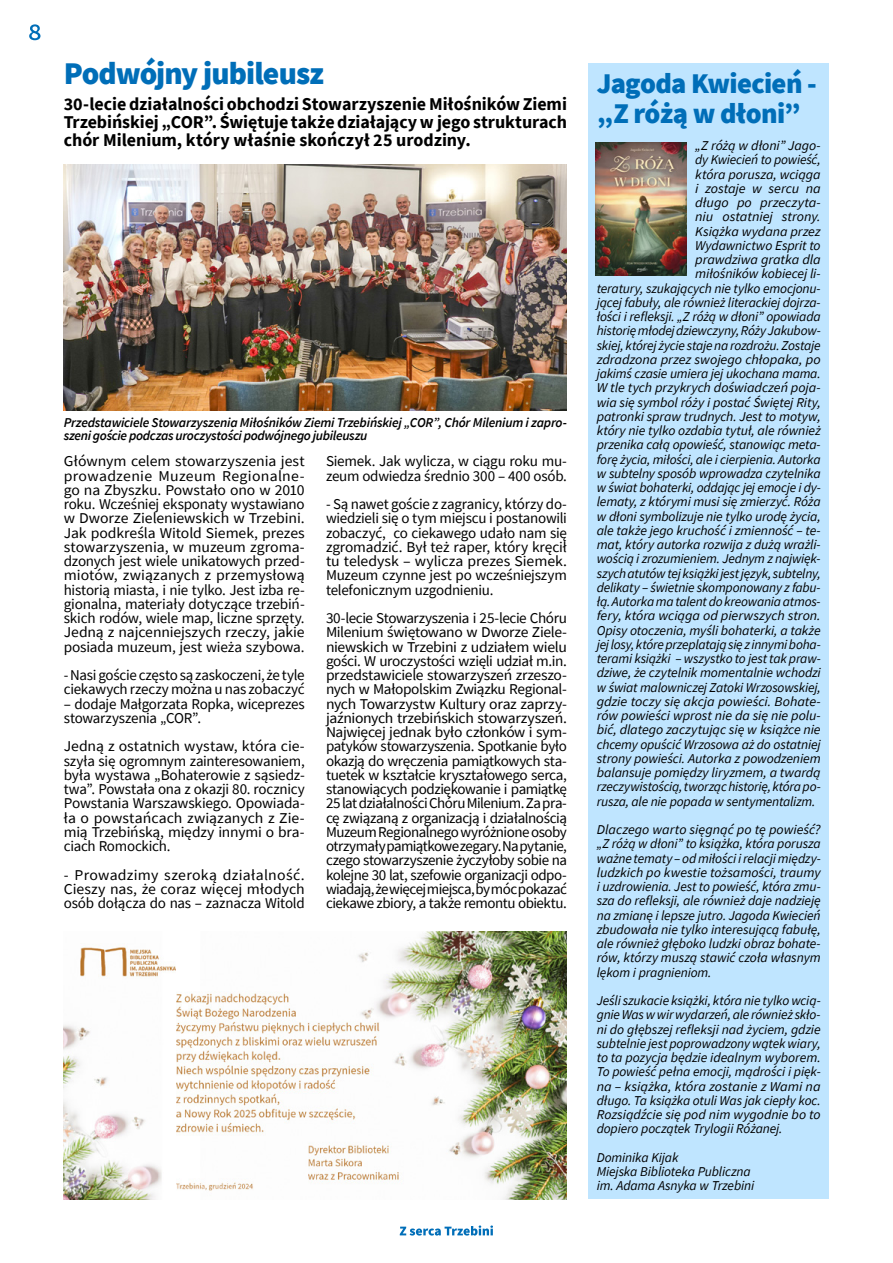
<style>
.page{position:relative;width:893px;height:1263px;background:#fff}
.page>*{position:absolute;margin:0;border:0;box-sizing:border-box;transform-origin:0 0}
.t1{font:900 31.5px "Source Sans Pro";letter-spacing:-.025em;color:#006eb8}
.t2{font:900 28.5px/30px "Source Sans Pro";letter-spacing:-.025em;color:#006eb8}
.t3{font:700 18px/18px "Source Sans Pro";color:#000;text-align:justify}
.t4{font:15px/14.2px "Source Sans Pro";letter-spacing:-.015em;color:#000}
.t5{font:15px/14.2px "Source Sans Pro";letter-spacing:-.015em;color:#000;text-align:justify;scale:1.05 1}
.t6{font:italic 13.5px/14.2px "Source Sans Pro";letter-spacing:-.01em;color:#000;text-align:justify}
.t7{font:italic 13.5px/14.2px "Source Sans Pro";letter-spacing:-.01em;color:#000;text-align:justify;scale:1.04 1}
.t8{font:italic 13.5px "Source Sans Pro";letter-spacing:-.01em;color:#000;scale:1.05 1}
.t9{font:italic 600 13.5px/13.5px "Source Sans Pro";letter-spacing:-.02em;color:#000}
</style>
<div class="page">
<div style="left:588px;top:64px;width:241px;height:1135px;background:#bfe5ff"></div>
<img style="left:596px;top:142px;width:91px;height:133px">
<img style="left:64px;top:165px;width:503px;height:245px">
<img style="left:64px;top:932px;width:503px;height:267px">
<svg style="left:29px;top:24px;width:11px;height:16px"></svg>
<svg style="left:400px;top:1225px;width:93px;height:10px"></svg>
<h1 class="t1" style="left:64px;top:52px;width:262px">Podwójny jubileusz</h1>
<h3 class="t3" style="left:64px;top:95px;width:505px">30-lecie działalności obchodzi Stowarzyszenie Miłośników Ziemi Trzebińskiej „COR”. Świętuje także działający w jego strukturach chór Milenium, który właśnie skończył 25 urodziny.</h3>
<p class="t9" style="left:64px;top:415px;width:505px">Przedstawiciele Stowarzyszenia Miłośników Ziemi Trzebińskiej „COR”, Chór Milenium i zapro&shy;szeni goście podczas uroczystości podwójnego jubileuszu</p>
<p class="t5" style="left:64px;top:454px;width:231px">Głównym celem stowarzyszenia jest prowadzenie Muzeum Regionalne&shy;go na Zbyszku. Powstało ono w 2010 roku. Wcześniej eksponaty wystawiano w Dworze Zieleniewskich w Trzebini.<br>Jak podkreśla Witold Siemek, prezes stowarzyszenia, w muzeum zgroma&shy;dzonych jest wiele unikatowych przed&shy;miotów, związanych z przemysłową historią miasta, i nie tylko. Jest izba re&shy;gionalna, materiały dotyczące trzebiń&shy;skich rodów, wiele map, liczne sprzęty.<br>Jedną z najcenniejszych rzeczy, jakie posiada muzeum, jest wieża szybowa.</p>
<p class="t4" style="left:64px;top:668px;width:242px">- Nasi goście często są zaskoczeni, że tyle ciekawych rzeczy można u nas zobaczyć</p>
<p class="t4" style="left:64px;top:696px;width:242px">– dodaje Małgorzata Ropka, wiceprezes stowarzyszenia „COR”.</p>
<p class="t5" style="left:64px;top:739px;width:231px">Jedną z ostatnich wystaw, która cie&shy;szyła się ogromnym zainteresowaniem, była wystawa „Bohaterowie z sąsiedz&shy;twa”. Powstała ona z okazji 80. rocznicy Powstania Warszawskiego. Opowiada&shy;ła o powstańcach związanych z Zie&shy;mią Trzebińską, między innymi o bra&shy;ciach Romockich.</p>
<p class="t5" style="left:64px;top:867px;width:231px">- Prowadzimy szeroką działalność.<br>Cieszy nas, że coraz więcej młodych osób dołącza do nas – zaznacza Witold</p>
<p class="t4" style="left:326px;top:454px;width:242px">Siemek. Jak wylicza, w ciągu roku mu&shy;zeum odwiedza średnio 300 – 400 osób.</p>
<p class="t4" style="left:326px;top:497px;width:242px;text-align:justify">- Są nawet goście z zagranicy, którzy do&shy;wiedzieli się o tym miejscu i postanowili zobaczyć, co ciekawego udało nam się zgromadzić. Był też raper, który kręcił tu teledysk – wylicza prezes Siemek.<br>Muzeum czynne jest po wcześniejszym telefonicznym uzgodnieniu.</p>
<p class="t4" style="left:326px;top:611px;width:242px;text-align:justify">30-lecie Stowarzyszenia i 25-lecie Chóru Milenium świętowano w Dworze Ziele&shy;niewskich w Trzebini z udziałem wielu gości. W uroczystości wzięli udział m.in. przedstawiciele stowarzyszeń zrzeszo&shy;nych w Małopolskim Związku Regional&shy;nych Towarzystw Kultury oraz zaprzy&shy;jaźnionych trzebińskich stowarzyszeń.<br>Najwięcej jednak było członków i sym&shy;patyków stowarzyszenia. Spotkanie było okazją do wręczenia pamiątkowych sta&shy;tuetek w kształcie kryształowego serca, stanowiących podziękowanie i pamiątkę 25 lat działalności Chóru Milenium. Za pra&shy;cę związaną z organizacją i działalnością Muzeum Regionalnego wyróżnione osoby otrzymały pamiątkowe zegary. Na pytanie, czego stowarzyszenie życzyłoby sobie na kolejne 30 lat, szefowie organizacji odpo&shy;wiadają, że więcej miejsca, by móc pokazać ciekawe zbiory, a także remontu obiektu.</p>
<h2 class="t2" style="left:597px;top:68px;width:222px">Jagoda Kwiecień - „Z różą w dłoni”</h2>
<p class="t6" style="left:695px;top:138px;width:127px">„Z różą w dłoni” Jago-</p>
<p class="t6" style="left:695px;top:153px;width:127px">dy Kwiecień to powieść,</p>
<p class="t6" style="left:695px;top:167px;width:127px">która porusza, wciąga</p>
<p class="t8" style="left:695px;top:180px;width:121px">i zostaje w sercu na</p>
<p class="t8" style="left:695px;top:194px;width:121px">długo po przeczyta-</p>
<p class="t8" style="left:695px;top:208px;width:121px">niu ostatniej strony.</p>
<p class="t7" style="left:695px;top:224px;width:122px">Książka wydana przez</p>
<p class="t6" style="left:695px;top:238px;width:127px">Wydawnictwo Esprit to</p>
<p class="t7" style="left:695px;top:252px;width:122px">prawdziwa gratka dla</p>
<p class="t6" style="left:695px;top:267px;width:127px">miłośników kobiecej li-</p>
<p class="t6" style="left:597px;top:281px;width:225px">teratury, szukających nie tylko emocjonu-</p>
<p class="t6" style="left:597px;top:295px;width:225px">jącej fabuły, ale również literackiej dojrza-</p>
<p class="t6" style="left:597px;top:309px;width:225px">łości i refleksji. „Z różą w dłoni” opowiada</p>
<p class="t6" style="left:597px;top:324px;width:225px">historięmłodejdziewczyny,RóżyJakubow-</p>
<p class="t6" style="left:597px;top:338px;width:225px">skiej, której życie stajenarozdrożu.Zostaje</p>
<p class="t8" style="left:597px;top:351px;width:215px">zdradzona przez swojego chłopaka, po</p>
<p class="t6" style="left:597px;top:366px;width:225px">jakimś czasie umiera jej ukochana mama.</p>
<p class="t7" style="left:597px;top:381px;width:217px">W tle tych przykrych doświadczeń poja-</p>
<p class="t6" style="left:597px;top:395px;width:225px">wia się symbol róży i postać Świętej Rity,</p>
<p class="t6" style="left:597px;top:409px;width:225px">patronki spraw trudnych. Jest to motyw,</p>
<p class="t6" style="left:597px;top:423px;width:225px">który nie tylko ozdabia tytuł, ale również</p>
<p class="t6" style="left:597px;top:438px;width:225px">przenika całą opowieść, stanowiąc meta-</p>
<p class="t6" style="left:597px;top:452px;width:225px">forę życia, miłości, ale i cierpienia. Autorka</p>
<p class="t6" style="left:597px;top:466px;width:225px">w subtelny sposób wprowadza czytelnika</p>
<p class="t6" style="left:597px;top:480px;width:225px">w świat bohaterki, oddając jej emocje i dy-</p>
<p class="t6" style="left:597px;top:495px;width:225px">lematy, z którymi musi się zmierzyć. Róża</p>
<p class="t6" style="left:597px;top:509px;width:225px">w dłoni symbolizuje nie tylko urodę życia,</p>
<p class="t6" style="left:597px;top:523px;width:225px">ale także jego kruchość i zmienność – te-</p>
<p class="t6" style="left:597px;top:537px;width:225px">mat, który autorka rozwija z dużą wrażli-</p>
<p class="t6" style="left:597px;top:552px;width:225px">wością i zrozumieniem. Jednym z najwięk-</p>
<p class="t6" style="left:597px;top:566px;width:225px">szychatutówtejksiążkijestjęzyk, subtelny,</p>
<p class="t6" style="left:597px;top:580px;width:225px">delikaty – świetnie skomponowany z fabu-</p>
<p class="t6" style="left:597px;top:594px;width:225px">łą.Autorkamatalentdokreowaniaatmos-</p>
<p class="t8" style="left:597px;top:607px;width:215px">fery, która wciąga od pierwszych stron.</p>
<p class="t6" style="left:597px;top:623px;width:225px">Opisy otoczenia, myśli bohaterki, a także</p>
<p class="t6" style="left:597px;top:637px;width:225px">jejlosy,któreprzeplatająsięz innymiboha-</p>
<p class="t6" style="left:597px;top:651px;width:225px">terami książki – wszystko to jest tak praw-</p>
<p class="t6" style="left:597px;top:666px;width:225px">dziwe, że czytelnik momentalnie wchodzi</p>
<p class="t6" style="left:597px;top:680px;width:225px">w świat malowniczej Zatoki Wrzosowskiej,</p>
<p class="t8" style="left:597px;top:693px;width:215px">gdzie toczy się akcja powieści. Bohate-</p>
<p class="t7" style="left:597px;top:708px;width:217px">rów powieści wprost nie da się nie polu-</p>
<p class="t6" style="left:597px;top:723px;width:225px">bić, dlatego zaczytując się w książce nie</p>
<p class="t6" style="left:597px;top:737px;width:225px">chcemy opuścić Wrzosowa aż do ostatniej</p>
<p class="t6" style="left:597px;top:751px;width:225px">strony powieści. Autorka z powodzeniem</p>
<p class="t6" style="left:597px;top:765px;width:225px">balansuje pomiędzy liryzmem, a twardą</p>
<p class="t6" style="left:597px;top:780px;width:225px">rzeczywistością,tworząchistorię,którapo-</p>
<p class="t6" style="left:597px;top:794px;width:220px">rusza, ale nie popada w sentymentalizm.</p>
<p class="t7" style="left:597px;top:822px;width:217px">Dlaczego warto sięgnąć po tę powieść? „Z różą w dłoni” to książka, która porusza ważne tematy – odmiłości i relacjimiędzy&shy;ludzkich po kwestie tożsamości, traumy i uzdrowienia. Jest to powieść, która zmu&shy;sza do refleksji, ale również daje nadzieję na zmianę i lepsze jutro. Jagoda Kwiecień zbudowała nie tylko interesującą fabułę, ale również głęboko ludzki obraz bohate&shy;rów, którzy muszą stawić czoła własnym lękom i pragnieniom.</p>
<p class="t6" style="left:597px;top:993px;width:225px">Jeśli szukacie książki, która nie tylko wcią&shy;gnieWasw wirwydarzeń,ale również skło&shy;ni do głębszej refleksji nad życiem, gdzie subtelnie jest poprowadzony wątek wiary, to ta pozycja będzie idealnym wyborem.<br>To powieść pełna emocji, mądrości i pięk&shy;na – książka, która zostanie z Wami na długo. Ta książka otuli Was jak ciepły koc.<br>Rozsiądźcie się pod nim wygodnie bo to dopiero początek Trylogii Różanej.</p>
<p class="t6" style="left:597px;top:1150px;width:159px;text-align:left">Dominika Kijak<br>Miejska Biblioteka Publiczna im. Adama Asnyka w Trzebini</p>
</div>
